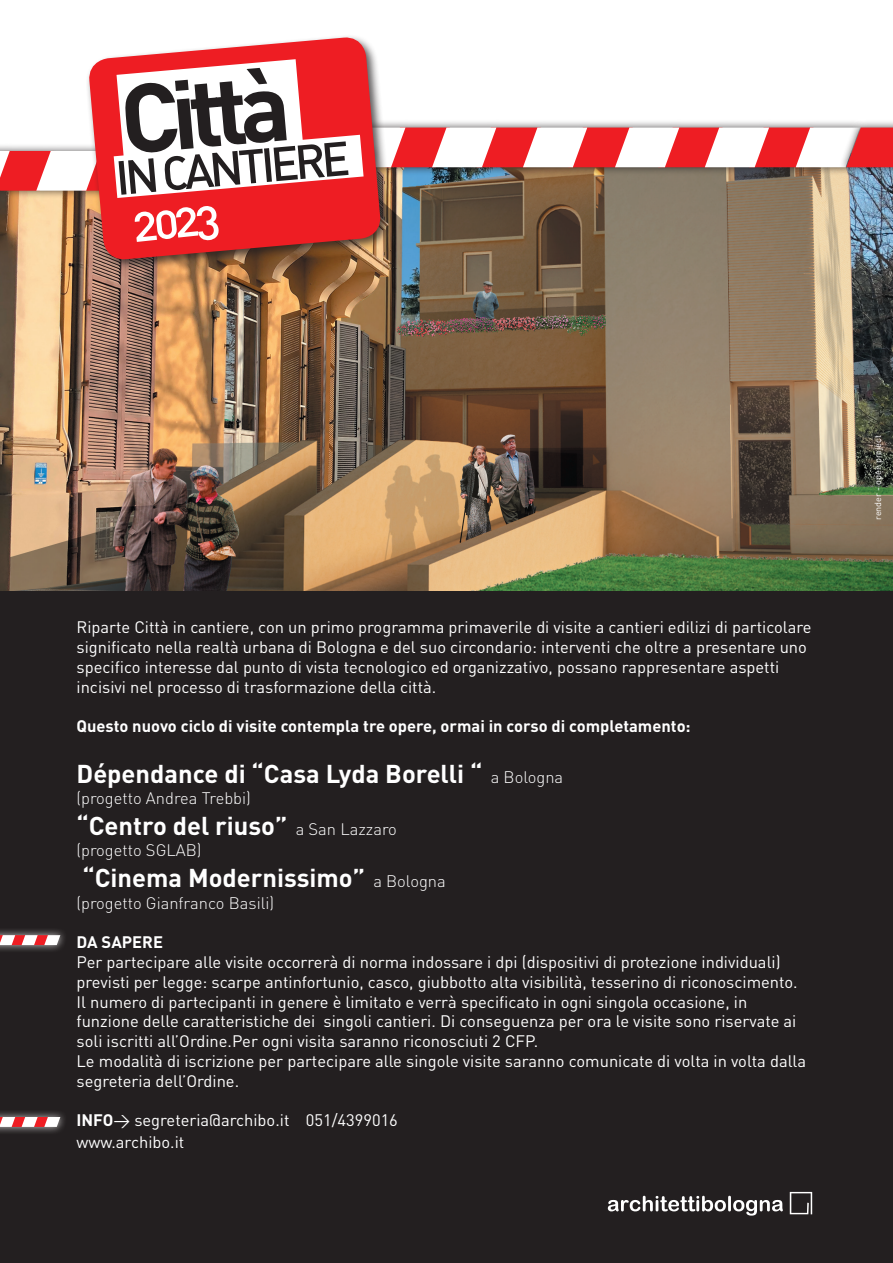
<style>
.page{position:relative;width:893px;height:1263px;background:#fff}
.page>*{position:absolute;margin:0;border:0;box-sizing:border-box;transform-origin:0 0}
.t1{font:700 96px "DIN";color:#231f20}
.t2{font:47.1px "DIN Medium Alternate";color:#231f20}
.t3{font:47.1px "DIN Medium Alternate";color:#fff}
.t4{font:700 25.5px "DIN";color:#fff}
.t5{font:16.5px/19.8px "DIN";color:#fff}
.t6{font:700 16.5px "DIN";color:#fff}
.t7{font:300 16.5px "DIN";color:#fff}
.t8{font:9px "DIN";color:#fff}
.s1{font-weight:300;font-size:16.5px}
.s2{font-weight:700}
</style>
<div class="page">
<img style="left:0;top:198px;width:893px;height:394px">
<div style="left:0;top:592px;width:893px;height:671px;background:#231f20"></div>
<div style="left:0;top:1109px;width:68px;height:26px;background:#fff;opacity:.75"></div>
<svg style="left:0;top:1117px;width:60px;height:10px"></svg>
<div style="left:0;top:927px;width:68px;height:26px;background:#fff;opacity:.75"></div>
<svg style="left:0;top:935px;width:60px;height:10px"></svg>
<div style="left:86px;top:34px;width:306px;height:238px;background:#231f20;opacity:.75"></div>
<img style="left:93px;top:34px;width:283px;height:446px">
<svg style="left:0;top:59px;width:893px;height:139px"></svg>
<svg style="left:608px;top:1196px;width:175px;height:19px"></svg>
<svg style="left:790px;top:1192px;width:22px;height:22px"></svg>
<h1 class="t1" style="left:115px;top:57px;width:172px;rotate:-5deg">Città</h1>
<h2 class="t2" style="left:113px;top:148px;width:236px;rotate:-5deg">IN CANTIERE</h2>
<h2 class="t3" style="left:130px;top:195px;width:89px;rotate:-6deg">2023</h2>
<p class="t5" style="left:77px;top:617px;width:737px">Riparte Città in cantiere, con un primo programma primaverile di visite a cantieri edilizi di particolare significato nella realtà urbana di Bologna e del suo circondario: interventi che oltre a presentare uno specifico interesse dal punto di vista tecnologico ed organizzativo, possano rappresentare aspetti incisivi nel processo di trasformazione della città.</p>
<p class="t6" style="left:77px;top:715px;width:616px">Questo nuovo ciclo di visite contempla tre opere, ormai in corso di completamento:</p>
<h3 class="t4" style="left:77px;top:757px;width:488px">Dépendance di “Casa Lyda Borelli “ <span class="s1">a Bologna</span></h3>
<p class="t7" style="left:77px;top:788px;width:176px">(progetto Andrea Trebbi)</p>
<h3 class="t4" style="left:77px;top:809px;width:322px">“Centro del riuso” <span class="s1">a San Lazzaro</span></h3>
<p class="t7" style="left:77px;top:840px;width:126px">(progetto SGLAB)</p>
<h3 class="t4" style="left:82px;top:861px;width:365px">“Cinema Modernissimo” <span class="s1">a Bologna</span></h3>
<p class="t7" style="left:77px;top:892px;width:199px">(progetto Gianfranco Basili)</p>
<p class="t6" style="left:77px;top:931px;width:88px">DA SAPERE</p>
<p class="t5" style="left:77px;top:952px;width:731px">Per partecipare alle visite occorrerà di norma indossare i dpi (dispositivi di protezione individuali) previsti per legge: scarpe antinfortunio, casco, giubbotto alta visibilità, tesserino di riconoscimento.<br>Il numero di partecipanti in genere è limitato e verrà specificato in ogni singola occasione, in funzione delle caratteristiche dei singoli cantieri. Di conseguenza per ora le visite sono riservate ai soli iscritti all’Ordine.Per ogni visita saranno riconosciuti 2 CFP.<br>Le modalità di iscrizione per partecipare alle singole visite saranno comunicate di volta in volta dalla segreteria dell’Ordine.</p>
<p class="t5" style="left:77px;top:1109px;width:323px;line-height:21.6px"><span class="s2">INFO</span>&gt; segreteria@archibo.it 051/4399016 www.archibo.it</p>
<p class="t8" style="left:872px;top:520px;width:86px;rotate:-90deg">render - open project</p>
</div>
